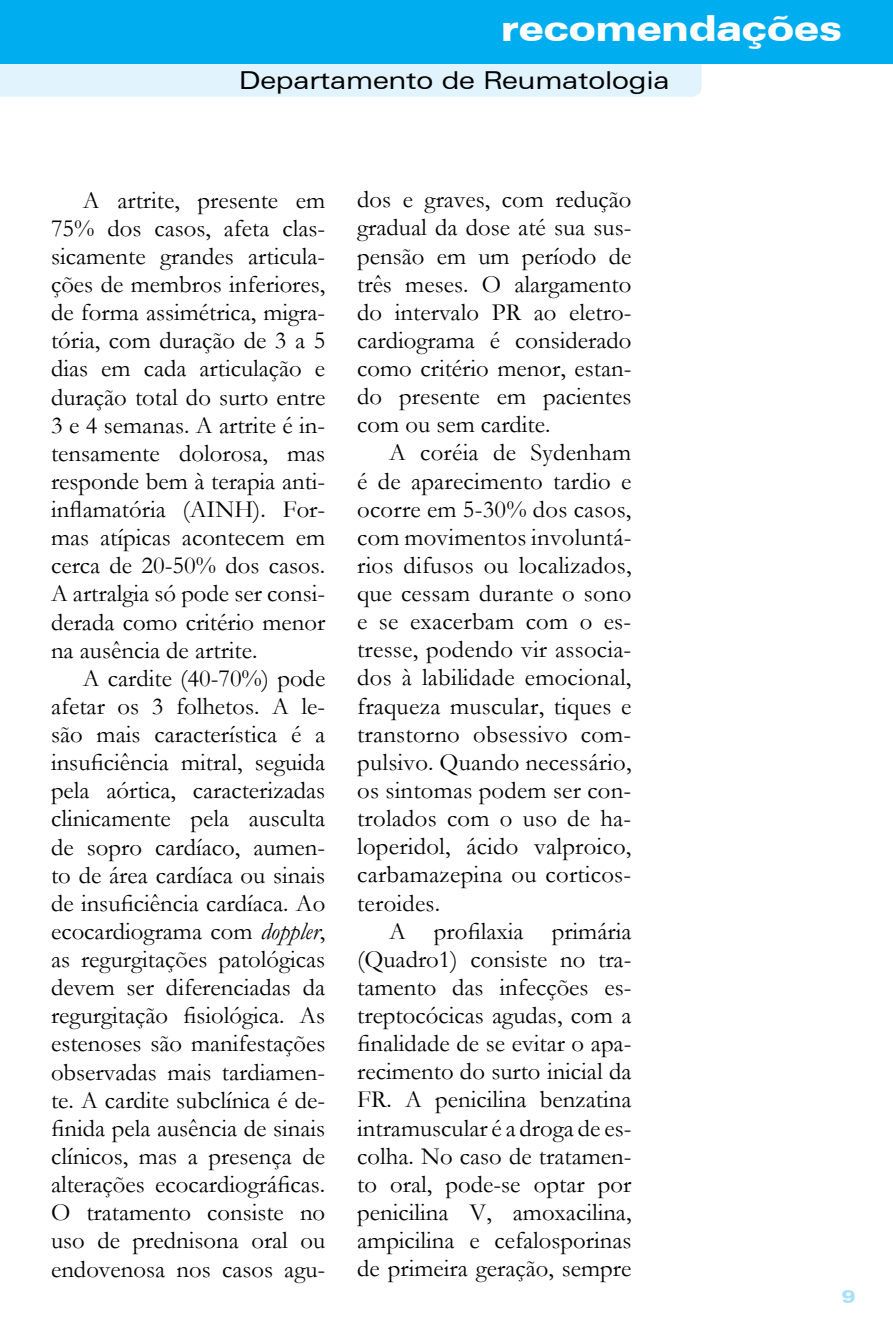
<style>
.page{position:relative;width:893px;height:1340px;background:#fff}
.page>*{position:absolute;margin:0;border:0;box-sizing:border-box;transform-origin:0 0}
.t1{font:900 expanded 36px "Zurich BT";color:#fff}
.t2{font:24.75px/28.1px "Garamond";color:#000;text-align:justify}
.t3{font:expanded 24.75px "Zurich BT";letter-spacing:-.01em;color:#000}
.t4{font:900 expanded 18px "Zurich BT";color:#aae1fa}
.s1{font-style:italic}
</style>
<div class="page">
<div style="left:0;top:64px;width:702px;height:33px;background:#e1f4fd"></div>
<div style="left:0;top:0;width:893px;height:64px;background:#00aeef"></div>
<h1 class="t1" style="left:501px;top:7px;width:342px">recomendações</h1>
<p class="t3" style="left:239px;top:66px;width:432px">Departamento de Reumatologia</p>
<p class="t2" style="left:51px;top:185px;width:276px;text-indent:32px">A artrite, presente em 75% dos casos, afeta clas&shy;sicamente grandes articula&shy;ções de membros inferiores, de forma assimétrica, migra&shy;tória, com duração de 3 a 5 dias em cada articulação e duração total do surto entre 3 e 4 semanas. A artrite é in&shy;tensamente dolorosa, mas responde bem à terapia anti&shy;inflamatória (AINH). For&shy;mas atípicas acontecem em cerca de 20-50% dos casos.<br>A artralgia só pode ser consi&shy;derada como critério menor na ausência de artrite.</p>
<p class="t2" style="left:51px;top:663px;width:276px;text-indent:32px">A cardite (40-70%) pode afetar os 3 folhetos. A le&shy;são mais característica é a insuficiência mitral, seguida pela aórtica, caracterizadas clinicamente pela ausculta de sopro cardíaco, aumen&shy;to de área cardíaca ou sinais de insuficiência cardíaca. Ao ecocardiograma com <span class="s1">doppler</span>, as regurgitações patológicas devem ser diferenciadas da regurgitação fisiológica. As estenoses são manifestações observadas mais tardiamen&shy;te. A cardite subclínica é de&shy;finida pela ausência de sinais clínicos, mas a presença de alterações ecocardiográficas.<br>O tratamento consiste no uso de prednisona oral ou endovenosa nos casos agu-</p>
<p class="t2" style="left:357px;top:185px;width:276px">dos e graves, com redução gradual da dose até sua sus&shy;pensão em um período de três meses. O alargamento do intervalo PR ao eletro&shy;cardiograma é considerado como critério menor, estan&shy;do presente em pacientes com ou sem cardite.</p>
<p class="t2" style="left:357px;top:438px;width:276px;text-indent:32px">A coréia de Sydenham é de aparecimento tardio e ocorre em 5-30% dos casos, com movimentos involuntá&shy;rios difusos ou localizados, que cessam durante o sono e se exacerbam com o es&shy;tresse, podendo vir associa&shy;dos à labilidade emocional, fraqueza muscular, tiques e transtorno obsessivo com&shy;pulsivo. Quando necessário, os sintomas podem ser con&shy;trolados com o uso de ha&shy;loperidol, ácido valproico, carbamazepina ou corticos&shy;teroides.</p>
<p class="t2" style="left:357px;top:916px;width:276px;text-indent:32px">A profilaxia primária (Quadro1) consiste no tra&shy;tamento das infecções es&shy;treptocócicas agudas, com a finalidade de se evitar o apa&shy;recimento do surto inicial da FR. A penicilina benzatina intramuscular é a droga de es&shy;colha. No caso de tratamen&shy;to oral, pode-se optar por penicilina V, amoxacilina, ampicilina e cefalosporinas de primeira geração, sempre</p>
<p class="t4" style="left:842px;top:1285px;width:15px">9</p>
</div>
